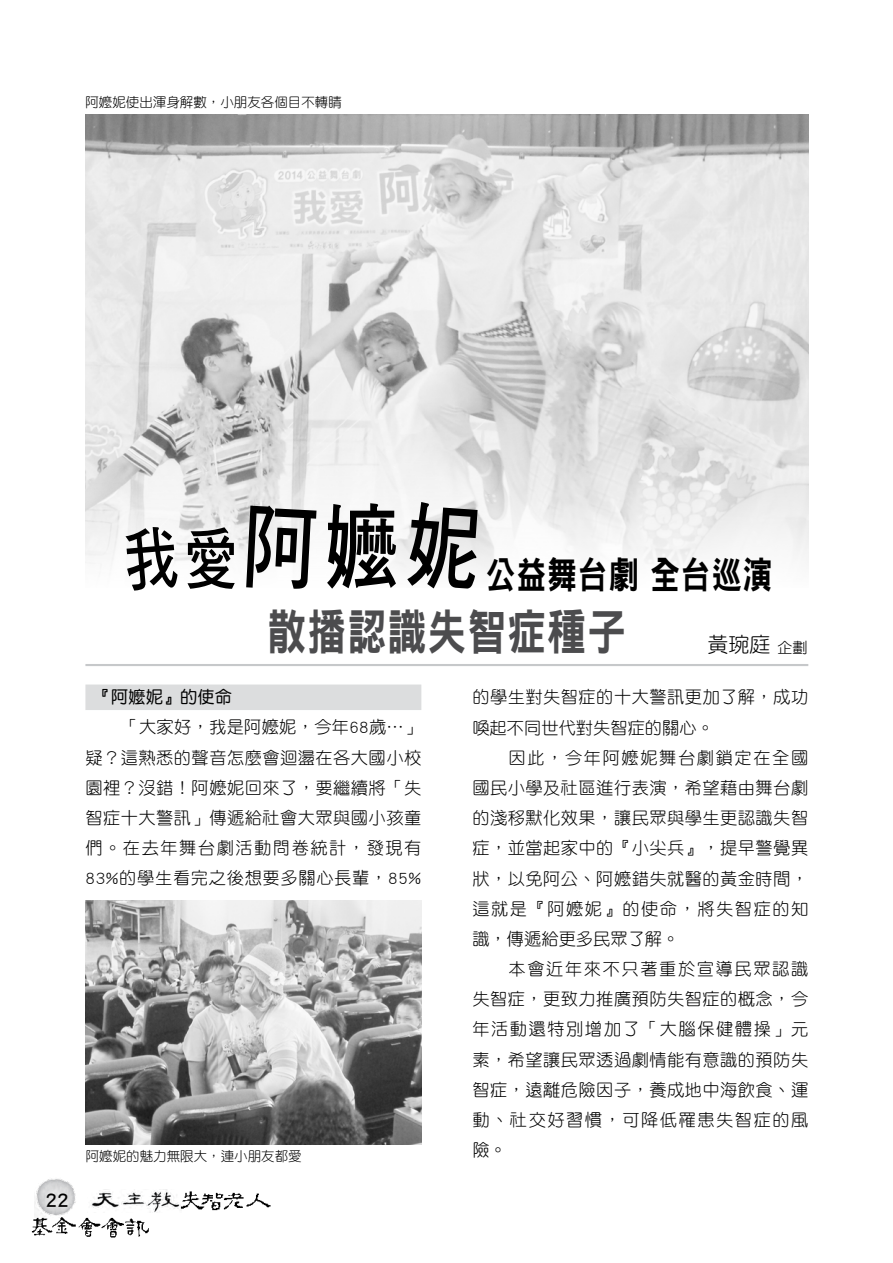
<style>
.page{position:relative;width:893px;height:1263px;background:#fff}
.page>*{position:absolute;margin:0;border:0;box-sizing:border-box;transform-origin:0 0}
.t1{font:93.75px "DF Hei Std W7";color:#000;scale:.8 1}
.t2{font:67.5px "DF Hei Std W7";color:#000;scale:.8 1}
.t3{font:48.75px "DF Hei Std W9";letter-spacing:.025em;color:#4c4c4e;scale:.8 1}
.t4{font:37.5px "DF Hei Std W9";letter-spacing:.025em;color:#000;scale:.8 1}
.t5{font:21px "DF Yuan Std W3";color:#000}
.t6{font:18px "Li Hei Pro";color:#000}
.t7{font:17.25px/30.2px "DF Yuan Std W3";letter-spacing:.025em;color:#000;text-align:justify}
.t8{font:17.25px "DF Yuan Std W5";color:#000}
.t9{font:13.5px "DF Yuan Std W3";color:#000}
.s1{font-size:15px}
</style>
<div class="page">
<img style="left:86px;top:115px;width:723px;height:456px">
<img style="left:86px;top:900px;width:336px;height:244px">
<div style="left:85px;top:684px;width:336px;height:26px;background:#dcddde"></div>
<hr style="left:85px;top:664px;width:723px;height:2px;background:#c6c8ca">
<img style="left:34px;top:1178px;width:42px;height:37px">
<img style="left:31px;top:1215px;width:118px;height:23px">
<img style="left:181px;top:1191px;width:90px;height:20px">
<img style="left:91px;top:1189px;width:90px;height:24px">
<svg style="left:124px;top:524px;width:55px;height:47px"></svg>
<svg style="left:246px;top:503px;width:71px;height:68px"></svg>
<svg style="left:407px;top:500px;width:73px;height:71px"></svg>
<p class="t9" style="left:85px;top:94px;width:258px">阿嬤妮使出渾身解數，小朋友各個目不轉睛</p>
<p class="t6" style="left:45px;top:1192px;width:25px">22</p>
<h2 class="t2" style="left:184px;top:522px;width:69px">愛</h2>
<h1 class="t1" style="left:324px;top:496px;width:95px">嬤</h1>
<h3 class="t4" style="left:486px;top:554px;width:360px">公益舞台劇 全台巡演</h3>
<h3 class="t3" style="left:267px;top:605px;width:450px">散播認識失智症種子</h3>
<p class="t5" style="left:707px;top:633px;width:101px">黃琬庭<span class="s1">企劃</span></p>
<p class="t8" style="left:94px;top:688px;width:140px">『阿嬤妮』的使命</p>
<p class="t7" style="left:85px;top:712px;width:338px;text-indent:36px">「大家好，我是阿嬤妮，今年68歲…」疑？這熟悉的聲音怎麼會迴盪在各大國小校園裡？沒錯！阿嬤妮回來了，要繼續將「失智症十大警訊」傳遞給社會大眾與國小孩童們。在去年舞台劇活動問卷統計，發現有83%的學生看完之後想要多關心長輩，85%</p>
<p class="t9" style="left:86px;top:1149px;width:217px">阿嬤妮的魅力無限大，連小朋友都愛</p>
<p class="t7" style="left:472px;top:682px;width:337px">的學生對失智症的十大警訊更加了解，成功喚起不同世代對失智症的關心。</p>
<p class="t7" style="left:472px;top:742px;width:338px;text-indent:36px">因此，今年阿嬤妮舞台劇鎖定在全國國民小學及社區進行表演，希望藉由舞台劇的淺移默化效果，讓民眾與學生更認識失智症，並當起家中的『小尖兵』，提早警覺異狀，以免阿公、阿嬤錯失就醫的黃金時間，這就是『阿嬤妮』的使命，將失智症的知識，傳遞給更多民眾了解。</p>
<p class="t7" style="left:472px;top:953px;width:338px;text-indent:36px">本會近年來不只著重於宣導民眾認識失智症，更致力推廣預防失智症的概念，今年活動還特別增加了「大腦保健體操」元素，希望讓民眾透過劇情能有意識的預防失智症，遠離危險因子，養成地中海飲食、運動、社交好習慣，可降低罹患失智症的風險。</p>
</div>
